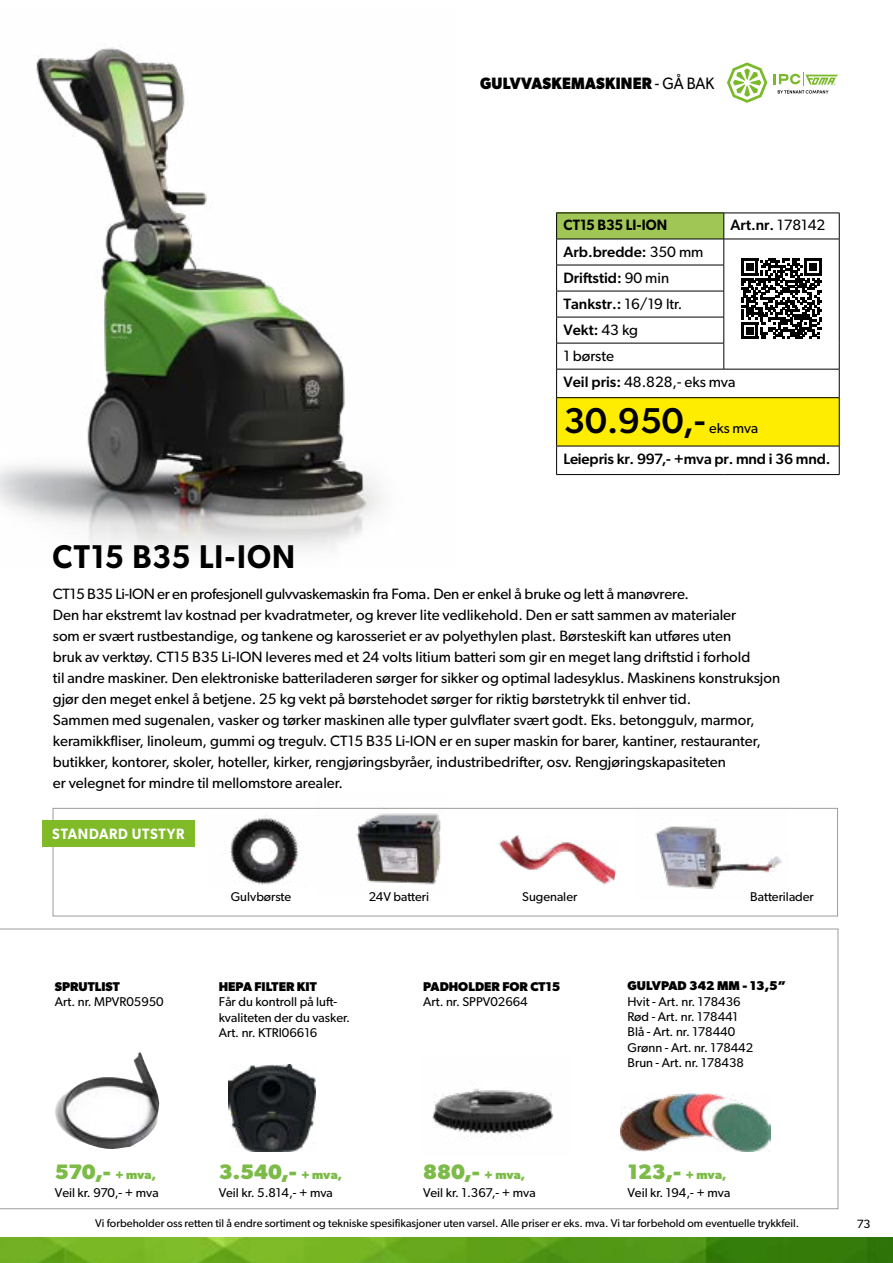
<style>
.page{position:relative;width:893px;height:1263px;background:#fff}
.page>*{position:absolute;margin:0;border:0;box-sizing:border-box;transform-origin:0 0}
.t1{font:500 36px "Gibson";color:#000}
.t2{font:600 33px "Gibson";letter-spacing:.03em;color:#000;scale:.93 1}
.t3{font:700 21px "Gibson";color:#7cbb48}
.t4{font:700 16.5px "Gibson";letter-spacing:.015em;color:#000;scale:.93 1}
.t5{font:15px/21px "Gibson";color:#000}
.t6{font:500 15px/26.1px "Gibson";color:#000}
.t7{font:600 15px "Gibson";letter-spacing:.045em;color:#fff;scale:.93 1}
.t8{font:600 15px "Gibson";color:#000;scale:.93 1}
.t9{font:14.4px "Gibson";color:#000}
.t10{font:12.75px/15.3px "Gibson";color:#000}
.t11{font:700 12.75px "Gibson";color:#000}
.t12{font:12px "Gibson";color:#000}
.t13{font:11.25px "Gibson";color:#000}
.s1{font-weight:400}
.s2{font-size:12px}
</style>
<div class="page">
<img style="left:0;top:1237px;width:893px;height:26px">
<svg style="left:0;top:929px;width:838px;height:280px"></svg>
<div style="left:53px;top:808px;width:785px;height:108px;border:1px solid #9d9d9c"></div>
<img style="left:0;top:44px;width:382px;height:508px">
<img style="left:55px;top:1052px;width:104px;height:97px">
<img style="left:621px;top:1094px;width:149px;height:57px">
<img style="left:421px;top:1056px;width:149px;height:100px">
<img style="left:230px;top:814px;width:69px;height:71px">
<img style="left:499px;top:835px;width:117px;height:50px">
<img style="left:635px;top:808px;width:151px;height:81px">
<img style="left:317px;top:807px;width:129px;height:78px">
<svg style="left:727px;top:62px;width:40px;height:41px"></svg>
<svg style="left:773px;top:72px;width:65px;height:22px"></svg>
<div style="left:43px;top:821px;width:152px;height:26px;background:#80ba27"></div>
<svg style="left:557px;top:214px;width:282px;height:260px"></svg>
<div style="left:557px;top:398px;width:282px;height:48px;background:#ffed00"></div>
<hr style="left:556px;top:213px;width:168px;height:1px;background:#000">
<hr style="left:724px;top:213px;width:115px;height:1px;background:#000">
<hr style="left:556px;top:239px;width:168px;height:1px;background:#000">
<hr style="left:724px;top:239px;width:115px;height:1px;background:#000">
<hr style="left:556px;top:265px;width:168px;height:1px;background:#000">
<hr style="left:556px;top:291px;width:168px;height:1px;background:#000">
<hr style="left:556px;top:317px;width:168px;height:1px;background:#000">
<hr style="left:556px;top:343px;width:168px;height:1px;background:#000">
<svg style="left:724px;top:213px;width:1px;height:156px"></svg>
<hr style="left:556px;top:369px;width:168px;height:1px;background:#000">
<svg style="left:556px;top:213px;width:1px;height:184px"></svg>
<hr style="left:724px;top:369px;width:115px;height:1px;background:#000">
<svg style="left:839px;top:213px;width:1px;height:184px"></svg>
<hr style="left:556px;top:397px;width:168px;height:1px;background:#000">
<hr style="left:556px;top:398px;width:1px;height:48px;background:#000">
<hr style="left:724px;top:397px;width:115px;height:1px;background:#000">
<hr style="left:839px;top:398px;width:1px;height:48px;background:#000">
<hr style="left:556px;top:446px;width:168px;height:1px;background:#000">
<svg style="left:556px;top:446px;width:1px;height:28px"></svg>
<hr style="left:724px;top:446px;width:115px;height:1px;background:#000">
<svg style="left:839px;top:446px;width:1px;height:28px"></svg>
<hr style="left:556px;top:474px;width:168px;height:1px;background:#000">
<hr style="left:724px;top:474px;width:115px;height:1px;background:#000">
<div style="left:736px;top:251px;width:91px;height:95px;background:#fff"></div>
<svg style="left:741px;top:258px;width:81px;height:81px"></svg>
<img style="left:229px;top:1064px;width:87px;height:87px">
<p class="t4" style="left:480px;top:73px;width:253px">GULVVASKEMASKINER <span class="s1">- GÅ BAK</span></p>
<p class="t8" style="left:563px;top:216px;width:113px">CT15 B35 LI-ION</p>
<p class="t6" style="left:731px;top:212px;width:96px">Art.nr. <span class="s1">178142</span></p>
<p class="t6" style="left:563px;top:238px;width:174px">Arb.bredde: <span class="s1">350 mm<br></span>Driftstid: <span class="s1">90 min<br></span>Tankstr.: <span class="s1">16/19 ltr.<br></span>Vekt: <span class="s1">43 kg<br>1 børste<br></span>Veil pris: <span class="s1">48.828,- eks mva</span></p>
<h1 class="t1" style="left:563px;top:399px;width:144px">30.950,-</h1>
<p class="t9" style="left:709px;top:420px;width:51px">eks mva</p>
<p class="t6" style="left:563px;top:445px;width:269px">Leiepris kr. 997,- +mva pr. mnd i 36 mnd.</p>
<h2 class="t2" style="left:52px;top:537px;width:263px">CT15 B35 LI-ION</h2>
<p class="t5" style="left:53px;top:583px;width:729px">CT15 B35 Li-ION er en profesjonell gulvvaskemaskin fra Foma. Den er enkel å bruke og lett å manøvrere.<br>Den har ekstremt lav kostnad per kvadratmeter, og krever lite vedlikehold. Den er satt sammen av materialer<br>som er svært rustbestandige, og tankene og karosseriet er av polyethylen plast. Børsteskift kan utføres uten<br>bruk av verktøy. CT15 B35 Li-ION leveres med et 24 volts litium batteri som gir en meget lang driftstid i forhold<br>til andre maskiner. Den elektroniske batteriladeren sørger for sikker og optimal ladesyklus. Maskinens konstruksjon gjør den meget enkel å betjene. 25 kg vekt på børstehodet sørger for riktig børstetrykk til enhver tid.<br>Sammen med sugenalen, vasker og tørker maskinen alle typer gulvflater svært godt. Eks. betonggulv, marmor, keramikkfliser, linoleum, gummi og tregulv. CT15 B35 Li-ION er en super maskin for barer, kantiner, restauranter, butikker, kontorer, skoler, hoteller, kirker, rengjøringsbyråer, industribedrifter, osv. Rengjøringskapasiteten<br>er velegnet for mindre til mellomstore arealer.</p>
<p class="t7" style="left:52px;top:825px;width:144px">STANDARD UTSTYR</p>
<p class="t11" style="left:55px;top:979px;width:66px">SPRUTLIST</p>
<p class="t10" style="left:55px;top:994px;width:110px">Art. nr. MPVR05950</p>
<h3 class="t3" style="left:55px;top:1160px;width:102px">570,- <span class="s2">+ mva,</span></h3>
<p class="t10" style="left:55px;top:1185px;width:105px">Veil kr. 970,- + mva</p>
<p class="t10" style="left:231px;top:888px;width:62px">Gulvbørste</p>
<p class="t10" style="left:369px;top:888px;width:62px">24V batteri</p>
<p class="t10" style="left:522px;top:888px;width:57px">Sugenaler</p>
<p class="t10" style="left:750px;top:888px;width:65px">Batterilader</p>
<p class="t11" style="left:219px;top:979px;width:100px">HEPA FILTER KIT</p>
<p class="t10" style="left:219px;top:994px;width:133px">Får du kontroll på luft&shy;kvaliteten der du vasker.<br>Art. nr. KTRI06616</p>
<h3 class="t3" style="left:219px;top:1160px;width:125px">3.540,- <span class="s2">+ mva,</span></h3>
<p class="t10" style="left:219px;top:1185px;width:116px">Veil kr. 5.814,- + mva</p>
<p class="t11" style="left:423px;top:979px;width:139px">PADHOLDER FOR CT15</p>
<p class="t10" style="left:423px;top:994px;width:106px">Art. nr. SPPV02664</p>
<h3 class="t3" style="left:423px;top:1160px;width:103px">880,- <span class="s2">+ mva,</span></h3>
<p class="t10" style="left:423px;top:1185px;width:114px">Veil kr. 1.367,- + mva</p>
<p class="t11" style="left:627px;top:978px;width:160px">GULVPAD 342 MM - 13,5”</p>
<p class="t10" style="left:627px;top:993px;width:127px">Hvit - Art. nr. 178436<br>Rød - Art. nr. 178441<br>Blå - Art. nr. 178440<br>Grønn - Art. nr. 178442<br>Brun - Art. nr. 178438</p>
<h3 class="t3" style="left:627px;top:1160px;width:100px">123,- <span class="s2">+ mva,</span></h3>
<p class="t10" style="left:627px;top:1185px;width:104px">Veil kr. 194,- + mva</p>
<p class="t13" style="left:95px;top:1217px;width:705px">Vi forbeholder oss retten til å endre sortiment og tekniske spesifikasjoner uten varsel. Alle priser er eks. mva. Vi tar forbehold om eventuelle trykkfeil.</p>
<p class="t12" style="left:857px;top:1216px;width:15px">73</p>
</div>
